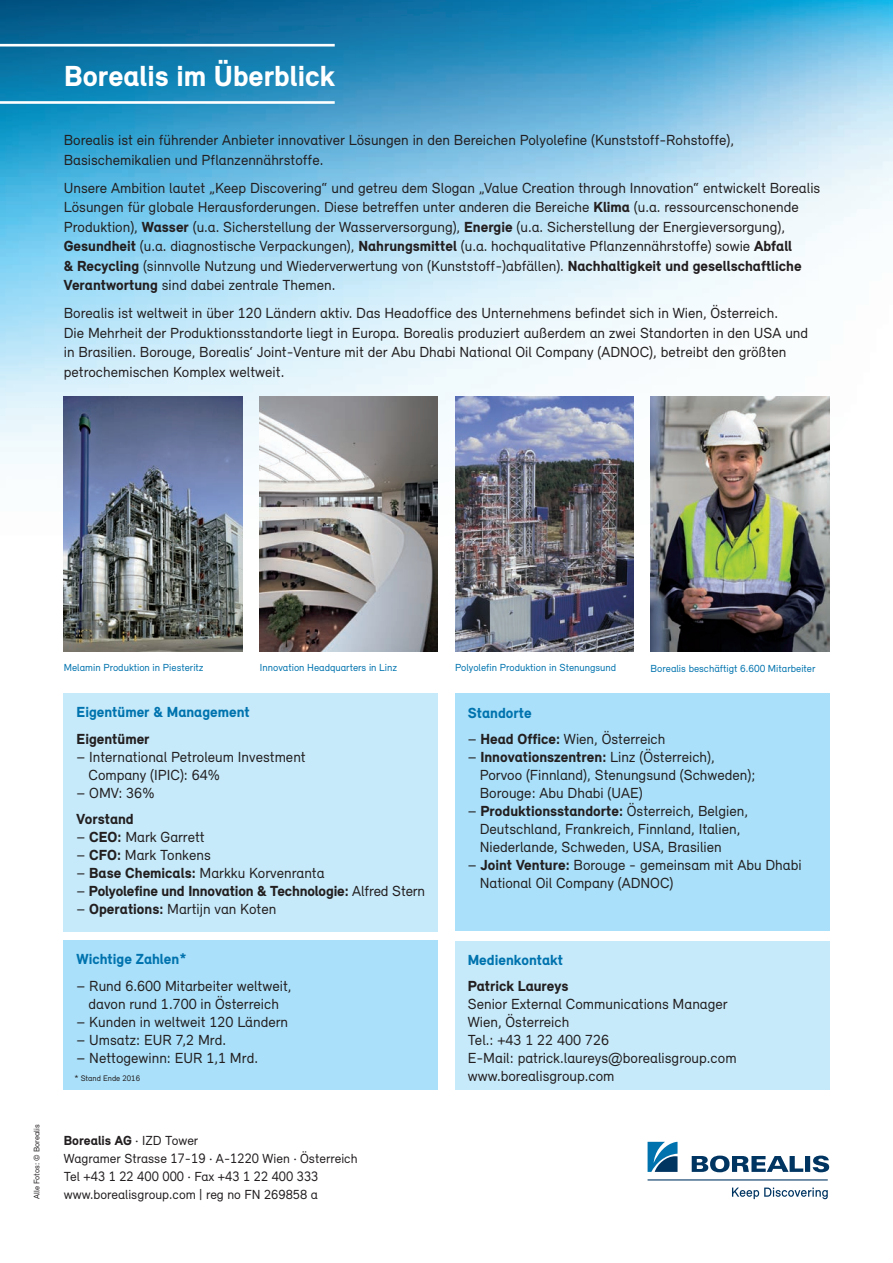
<style>
.page{position:relative;width:893px;height:1263px;background:#fff}
.page>*{position:absolute;margin:0;border:0;box-sizing:border-box;transform-origin:0 0}
.t1{font:900 29.85px "Relevant";color:#fff}
.t2{font:15px/18px "Relevant";color:#231f20}
.t3{font:900 15px "Relevant";letter-spacing:-.01em;color:#231f20}
.t4{font:900 15px "Relevant";color:#0073ae}
.t5{font:14.1px "Relevant";color:#231f20;scale:.96 1}
.t6{font:13.5px/18px "Relevant";color:#231f20}
.t7{font:10.5px "Relevant";color:#0073ae}
.t8{font:8.25px "Relevant";color:#231f20}
.s1{font-weight:900}
.s2{font-weight:400}
.s3{font-size:10.5px}
.s4{font-size:14.1px}
.s5{font-size:13.5px}
</style>
<div class="page">
<div style="left:64px;top:693px;width:374px;height:238px;background:#c6eafa"></div>
<img style="left:211px;top:0;width:682px;height:549px">
<img style="left:0;top:0;width:211px;height:549px">
<hr style="left:0;top:44px;width:335px;height:3px;background:#fff">
<hr style="left:0;top:101px;width:335px;height:3px;background:#fff">
<svg style="left:648px;top:1142px;width:181px;height:57px"></svg>
<img style="left:259px;top:396px;width:179px;height:256px">
<img style="left:455px;top:396px;width:179px;height:256px">
<img style="left:651px;top:396px;width:178px;height:256px">
<div style="left:455px;top:693px;width:374px;height:238px;background:#aae0f9"></div>
<div style="left:64px;top:940px;width:374px;height:150px;background:#aae0f9"></div>
<div style="left:455px;top:941px;width:374px;height:149px;background:#c6eafa"></div>
<img style="left:64px;top:396px;width:178px;height:256px">
<h1 class="t1" style="left:64px;top:58px;width:272px">Borealis im Überblick</h1>
<p class="t2" style="left:64px;top:130px;width:672px;line-height:19.5px">Borealis ist ein führender Anbieter innovativer Lösungen in den Bereichen Polyolefine (Kunststoff-Rohstoffe),<br>Basischemikalien und Pflanzennährstoffe.</p>
<p class="t2" style="left:64px;top:178px;width:758px;line-height:19.5px">Unsere Ambition lautet „Keep Discovering“ und getreu dem Slogan „Value Creation through Innovation“ entwickelt Borealis Lösungen für globale Herausforderungen. Diese betreffen unter anderen die Bereiche <span class="s1">Klima</span> (u.a. ressourcenschonende Produktion), <span class="s1">Wasser</span> (u.a. Sicherstellung der Wasserversorgung), <span class="s1">Energie</span> (u.a. Sicherstellung der Energieversorgung), <span class="s1">Gesundheit</span> (u.a. diagnostische Verpackungen), <span class="s1">Nahrungsmittel</span> (u.a. hochqualitative Pflanzennährstoffe) sowie <span class="s1">Abfall<br>&amp; Recycling</span> (sinnvolle Nutzung und Wiederverwertung von (Kunststoff-)abfällen). <span class="s1">Nachhaltigkeit und gesellschaftliche Verantwortung</span> sind dabei zentrale Themen.</p>
<p class="t2" style="left:64px;top:303px;width:746px;line-height:19.5px">Borealis ist weltweit in über 120 Ländern aktiv. Das Headoffice des Unternehmens befindet sich in Wien, Österreich.<br>Die Mehrheit der Produktionsstandorte liegt in Europa. Borealis produziert außerdem an zwei Standorten in den USA und in Brasilien. Borouge, Borealis‘ Joint-Venture mit der Abu Dhabi National Oil Company (ADNOC), betreibt den größten petrochemischen Komplex weltweit.</p>
<p class="t8" style="left:32px;top:1199px;width:76px;rotate:-90deg">Alle Fotos: © Borealis</p>
<p class="t7" style="left:64px;top:661px;width:141px">Melamin Produktion in Piesteritz</p>
<p class="t7" style="left:260px;top:661px;width:139px">Innovation Headquarters in Linz</p>
<p class="t7" style="left:455px;top:661px;width:163px">Polyolefin Produktion in Stenungsund</p>
<p class="t7" style="left:651px;top:662px;width:166px">Borealis beschäftigt 6.600 Mitarbeiter</p>
<p class="t4" style="left:77px;top:703px;width:175px">Eigentümer &amp; Management</p>
<p class="t3" style="left:77px;top:729px;width:75px">Eigentümer</p>
<p class="t2" style="left:89px;top:747px;width:219px;text-indent:-12px">– International Petroleum Investment<br>Company (IPIC): 64%</p>
<p class="t2" style="left:77px;top:783px;width:79px">– OMV: 36%</p>
<p class="t3" style="left:77px;top:810px;width:59px">Vorstand</p>
<p class="t2" style="left:77px;top:828px;width:130px">– <span class="s1">CEO:</span> Mark Garrett</p>
<p class="t2" style="left:77px;top:846px;width:136px">– <span class="s1">CFO:</span> Mark Tonkens</p>
<p class="t2" style="left:77px;top:864px;width:250px">– <span class="s1">Base Chemicals:</span> Markku Korvenranta</p>
<p class="t3" style="left:77px;top:882px;width:350px"><span class="s2">–</span> Polyolefine und Innovation &amp; Technologie: <span class="s2">Alfred Stern</span></p>
<p class="t2" style="left:77px;top:900px;width:201px">– <span class="s1">Operations:</span> Martijn van Koten</p>
<p class="t4" style="left:77px;top:950px;width:112px">Wichtige Zahlen*</p>
<p class="t2" style="left:77px;top:976px;width:216px;text-align:center">– Rund 6.600 Mitarbeiter weltweit, davon rund 1.700 in Österreich</p>
<p class="t2" style="left:77px;top:1012px;width:213px">– Kunden in weltweit 120 Ländern</p>
<p class="t2" style="left:77px;top:1030px;width:151px">– Umsatz: EUR 7,2 Mrd.</p>
<p class="t2" style="left:77px;top:1048px;width:183px">– Nettogewinn: EUR 1,1 Mrd.</p>
<p class="t8" style="left:74px;top:1073px;width:67px">* Stand Ende 2016</p>
<p class="t6" style="left:64px;top:1131px;width:295px"><span class="s1">Borealis AG</span> <span class="s3">•</span> IZD Tower<br>Wagramer Strasse <span class="s4">17</span>-<span class="s4">19</span> <span class="s3">•</span> A-<span class="s4">1220</span> Wien <span class="s3">•</span> Österreich</p>
<p class="t5" style="left:64px;top:1168px;width:267px"><span class="s5">Tel +</span>43 1 22 400 000 <span class="s3">•</span> <span class="s5">Fax +</span>43 1 22 400 333</p>
<p class="t6" style="left:64px;top:1185px;width:256px">www.borealisgroup.com | reg no FN 269858 a</p>
<p class="t4" style="left:468px;top:703px;width:65px">Standorte</p>
<p class="t2" style="left:468px;top:730px;width:199px">– <span class="s1">Head Office:</span> Wien, Österreich</p>
<p class="t2" style="left:480px;top:748px;width:277px;text-indent:-12px">– <span class="s1">Innovationszentren:</span> Linz (Österreich),<br>Porvoo (Finnland), Stenungsund (Schweden);<br>Borouge: Abu Dhabi (UAE)</p>
<p class="t2" style="left:480px;top:802px;width:270px;text-indent:-12px">– <span class="s1">Produktionsstandorte:</span> Österreich, Belgien,<br>Deutschland, Frankreich, Finnland, Italien,<br>Niederlande, Schweden, USA, Brasilien</p>
<p class="t2" style="left:480px;top:856px;width:323px;text-indent:-12px">– <span class="s1">Joint Venture:</span> Borouge - gemeinsam mit Abu Dhabi<br>National Oil Company (ADNOC)</p>
<p class="t4" style="left:468px;top:950px;width:97px">Medienkontakt</p>
<p class="t3" style="left:468px;top:977px;width:102px">Patrick Laureys</p>
<p class="t2" style="left:468px;top:995px;width:270px">Senior External Communications Manager<br>Wien, Österreich<br>Tel.: +43 1 22 400 726<br>E-Mail: patrick.laureys@borealisgroup.com www.borealisgroup.com</p>
</div>
